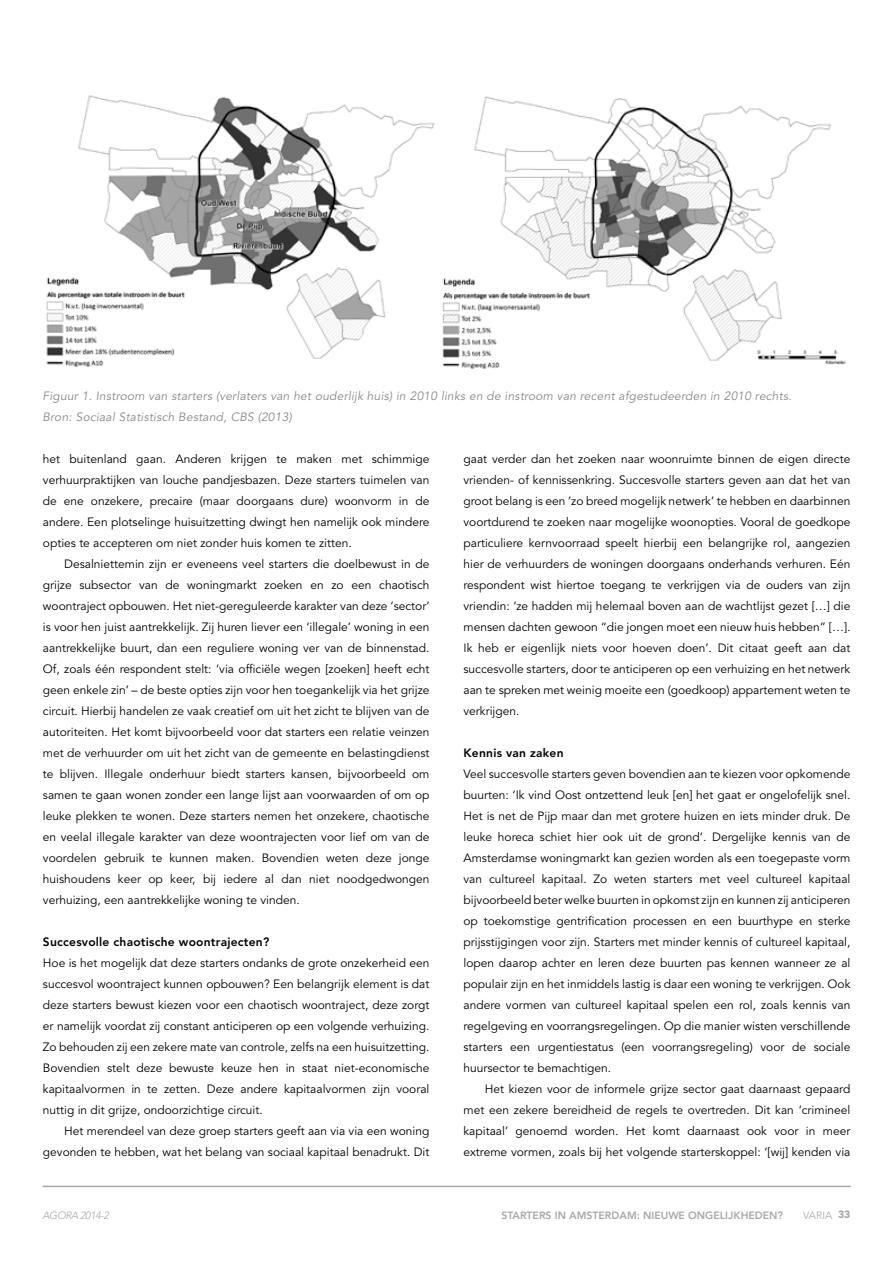
<style>
.page{position:relative;width:893px;height:1263px;background:#fff}
.page>*{position:absolute;margin:0;border:0;box-sizing:border-box;transform-origin:0 0}
.t1{font:12px/21px "Avenir LT Std";color:#000;text-align:justify}
.t2{font:italic 12px/21px "Avenir LT Std";letter-spacing:.02em;color:#87888a}
.t3{font:800 12px "Avenir LT Std";letter-spacing:.02em;color:#000}
.t4{font:800 10.5px "Avenir LT Std";color:#a7a8aa}
.t5{font:italic 300 10.5px "Avenir LT Std";letter-spacing:-.04em;color:#a7a8aa}
.t6{font:300 10.5px "Avenir LT Std";color:#a7a8aa}
.s1{font-weight:900}
</style>
<div class="page">
<img style="left:46px;top:95px;width:389px;height:272px">
<img style="left:442px;top:96px;width:404px;height:273px">
<div style="left:359px;top:344px;width:82px;height:25px;background:#fff"></div>
<hr style="left:43px;top:1185px;width:808px;height:2px;background:#a7a8aa">
<p class="t2" style="left:43px;top:385px;width:751px">Figuur 1. Instroom van starters (verlaters van het ouderlijk huis) in 2010 links en de instroom van recent afgestudeerden in 2010 rechts.<br>Bron: Sociaal Statistisch Bestand, CBS (2013)</p>
<p class="t1" style="left:43px;top:448px;width:388px">het buitenland gaan. Anderen krijgen te maken met schimmige verhuurpraktijken van louche pandjesbazen. Deze starters tuimelen van de ene onzekere, precaire (maar doorgaans dure) woonvorm in de andere. Een plotselinge huisuitzetting dwingt hen namelijk ook mindere opties te accepteren om niet zonder huis komen te zitten.</p>
<p class="t1" style="left:43px;top:553px;width:388px;text-indent:21px">Desalniettemin zijn er eveneens veel starters die doelbewust in de grijze subsector van de woningmarkt zoeken en zo een chaotisch woontraject opbouwen. Het niet-gereguleerde karakter van deze ‘sector’ is voor hen juist aantrekkelijk. Zij huren liever een ‘illegale’ woning in een aantrekkelijke buurt, dan een reguliere woning ver van de binnenstad.<br>Of, zoals één respondent stelt: ‘via officiële wegen [zoeken] heeft echt geen enkele zin’ – de beste opties zijn voor hen toegankelijk via het grijze circuit. Hierbij handelen ze vaak creatief om uit het zicht te blijven van de autoriteiten. Het komt bijvoorbeeld voor dat starters een relatie veinzen met de verhuurder om uit het zicht van de gemeente en belastingdienst te blijven. Illegale onderhuur biedt starters kansen, bijvoorbeeld om samen te gaan wonen zonder een lange lijst aan voorwaarden of om op leuke plekken te wonen. Deze starters nemen het onzekere, chaotische en veelal illegale karakter van deze woontrajecten voor lief om van de voordelen gebruik te kunnen maken. Bovendien weten deze jonge huishoudens keer op keer, bij iedere al dan niet noodgedwongen verhuizing, een aantrekkelijke woning te vinden.</p>
<p class="t3" style="left:43px;top:934px;width:228px">Succesvolle chaotische woontrajecten?</p>
<p class="t1" style="left:43px;top:952px;width:388px">Hoe is het mogelijk dat deze starters ondanks de grote onzekerheid een succesvol woontraject kunnen opbouwen? Een belangrijk element is dat deze starters bewust kiezen voor een chaotisch woontraject, deze zorgt er namelijk voordat zij constant anticiperen op een volgende verhuizing.<br>Zo behouden zij een zekere mate van controle, zelfs na een huisuitzetting.<br>Bovendien stelt deze bewuste keuze hen in staat niet-economische kapitaalvormen in te zetten. Deze andere kapitaalvormen zijn vooral nuttig in dit grijze, ondoorzichtige circuit.</p>
<p class="t1" style="left:43px;top:1120px;width:388px;text-align:right">Het merendeel van deze groep starters geeft aan via via een woning gevonden te hebben, wat het belang van sociaal kapitaal benadrukt. Dit</p>
<p class="t1" style="left:463px;top:448px;width:388px">gaat verder dan het zoeken naar woonruimte binnen de eigen directe vrienden- of kennissenkring. Succesvolle starters geven aan dat het van groot belang is een ‘zo breed mogelijk netwerk’ te hebben en daarbinnen voortdurend te zoeken naar mogelijke woonopties. Vooral de goedkope particuliere kernvoorraad speelt hierbij een belangrijke rol, aangezien hier de verhuurders de woningen doorgaans onderhands verhuren. Eén respondent wist hiertoe toegang te verkrijgen via de ouders van zijn vriendin: ‘ze hadden mij helemaal boven aan de wachtlijst gezet […] die mensen dachten gewoon “die jongen moet een nieuw huis hebben” […].<br>Ik heb er eigenlijk niets voor hoeven doen’. Dit citaat geeft aan dat succesvolle starters, door te anticiperen op een verhuizing en het netwerk aan te spreken met weinig moeite een (goedkoop) appartement weten te verkrijgen.</p>
<p class="t3" style="left:463px;top:745px;width:102px">Kennis van zaken</p>
<p class="t1" style="left:463px;top:763px;width:388px">Veel succesvolle starters geven bovendien aan te kiezen voor opkomende buurten: ‘Ik vind Oost ontzettend leuk [en] het gaat er ongelofelijk snel.<br>Het is net de Pijp maar dan met grotere huizen en iets minder druk. De leuke horeca schiet hier ook uit de grond’. Dergelijke kennis van de Amsterdamse woningmarkt kan gezien worden als een toegepaste vorm van cultureel kapitaal. Zo weten starters met veel cultureel kapitaal bijvoorbeeld beter welke buurten in opkomst zijn en kunnen zij anticiperen op toekomstige gentrification processen en een buurthype en sterke prijsstijgingen voor zijn. Starters met minder kennis of cultureel kapitaal, lopen daarop achter en leren deze buurten pas kennen wanneer ze al populair zijn en het inmiddels lastig is daar een woning te verkrijgen. Ook andere vormen van cultureel kapitaal spelen een rol, zoals kennis van regelgeving en voorrangsregelingen. Op die manier wisten verschillende starters een urgentiestatus (een voorrangsregeling) voor de sociale huursector te bemachtigen.</p>
<p class="t1" style="left:463px;top:1078px;width:388px;text-indent:21px">Het kiezen voor de informele grijze sector gaat daarnaast gepaard met een zekere bereidheid de regels te overtreden. Dit kan ‘crimineel kapitaal’ genoemd worden. Het komt daarnaast ook voor in meer extreme vormen, zoals bij het volgende starterskoppel: ‘[wij] kenden via</p>
<p class="t5" style="left:43px;top:1209px;width:68px">AGORA 2014-2</p>
<p class="t4" style="left:501px;top:1209px;width:283px">Starters in Amsterdam: nieuwe ongelijkheden?</p>
<p class="t6" style="left:803px;top:1209px;width:49px">VARIA <span class="s1">33</span></p>
</div>
